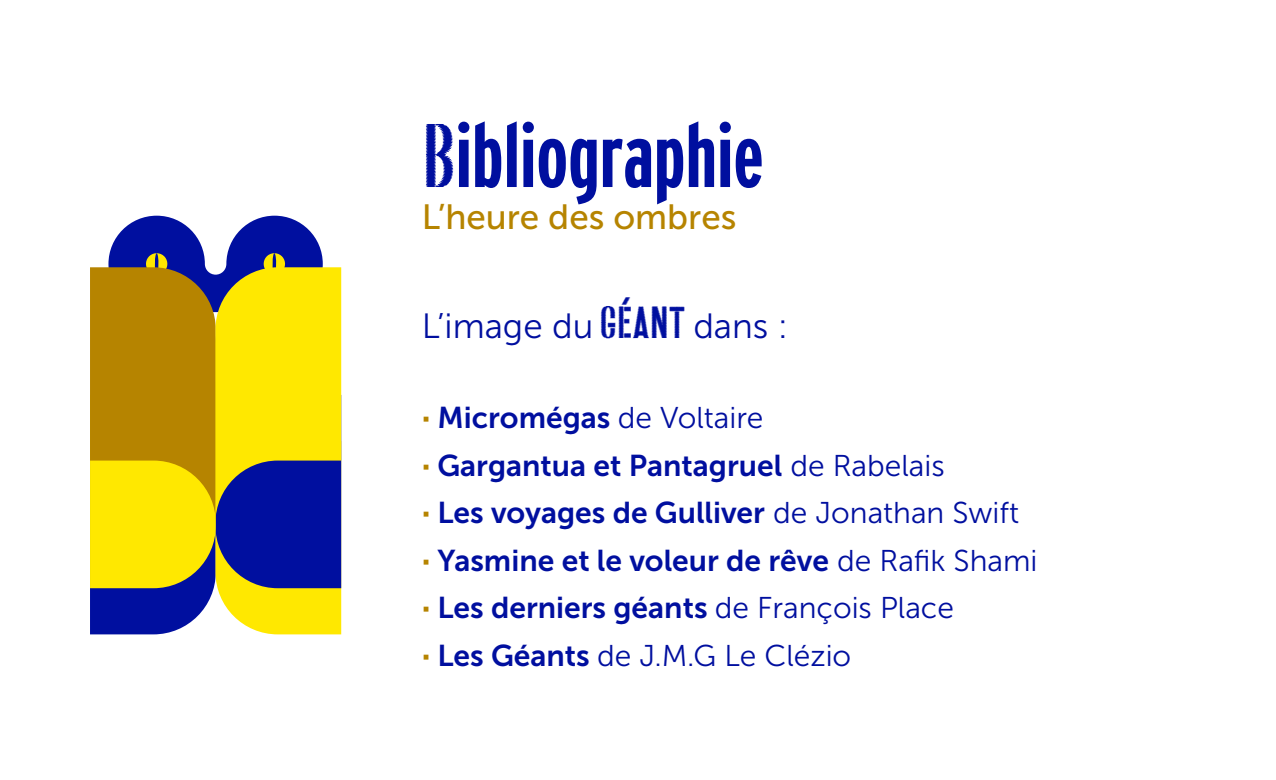
<style>
.page{position:relative;width:1276px;height:780px;background:#fff}
.page>*{position:absolute;margin:0;border:0;box-sizing:border-box;transform-origin:0 0}
.t1{font:700 extra-condensed 90px "Croco";color:#000f9f}
.t2{font:35px "Museo Sans 300";color:#000f9f}
.t3{font:35px "Museo Sans 500";color:#b68400}
.t4{font:30px/47.5px "Museo Sans 700";color:#000f9f}
.t5{font:30px "Museo Sans 300";color:#000f9f}
.s1{font-family:"Croco";font-weight:700;font-stretch:extra-condensed;font-size:45px}
.s2{font-family:"Museo Sans 900";color:#b68400}
.s3{font-family:"Museo Sans 300"}
.s4{font-family:"Museo Sans 700"}
</style>
<div class="page">
<svg style="left:90px;top:216px;width:251px;height:418px;background:#a7963c"></svg>
<h1 class="t1" style="left:422px;top:106px;width:343px">Bibliographie</h1>
<p class="t3" style="left:422px;top:198px;width:316px">L’heure des ombres</p>
<p class="t2" style="left:422px;top:307px;width:368px">L’image du <span class="s1">GÉANT</span> dans :</p>
<p class="t4" style="left:422px;top:394px;width:617px"><span class="s2">·</span> Micromégas <span class="s3">de Voltaire<br></span><span class="s2">·</span> Gargantua et Pantagruel <span class="s3">de Rabelais<br></span><span class="s2">·</span> Les voyages de Gulliver <span class="s3">de Jonathan Swift<br></span><span class="s2">·</span> Yasmine et le voleur de rêve <span class="s3">de Rafik Shami </span><span class="s2">·</span> Les derniers géants <span class="s3">de François Place</span></p>
<p class="t5" style="left:422px;top:639px;width:431px"><span class="s2">·</span> <span class="s4">Les Géants</span> de J.M.G Le Clézio</p>
</div>
